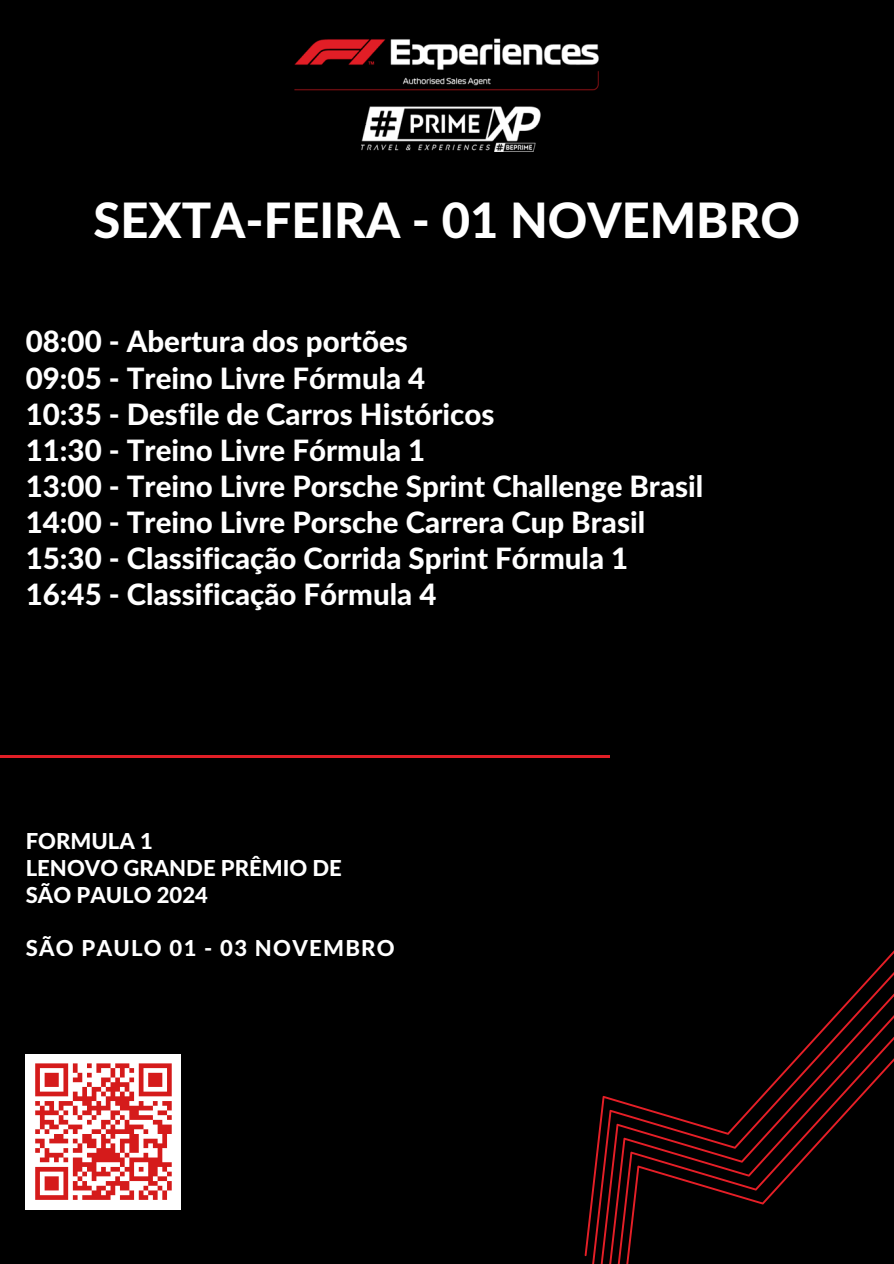
<style>
.page{position:relative;width:894px;height:1264px;background:#fff}
.page>*{position:absolute;margin:0;border:0;box-sizing:border-box;transform-origin:0 0}
.t1{font:800 48.75px "Lato Latin";color:#fff}
.t2{font:800 29.4px/36px "Lato Latin";color:#fff}
.t3{font:800 22.05px "Lato Latin";color:#fff}
.t4{font:800 22.05px "Lato Latin";letter-spacing:.06em;color:#fff}
</style>
<div class="page">
<div style="left:0;top:0;width:893px;height:1263px;background:#000"></div>
<img style="left:294px;top:38px;width:305px;height:113px">
<svg style="left:584px;top:951px;width:309px;height:312px"></svg>
<hr style="left:0;top:755px;width:609px;height:3px;background:#e11e26">
<div style="left:26px;top:1053px;width:155px;height:156px;background:#fff"></div>
<svg style="left:35px;top:1063px;width:137px;height:137px"></svg>
<h1 class="t1" style="left:93px;top:199px;width:707px">SEXTA-FEIRA - 01 NOVEMBRO</h1>
<p class="t2" style="left:26px;top:325px;width:678px">08:00 - Abertura dos portões<br>09:05 - Treino Livre Fórmula 4<br>10:35 - Desfile de Carros Históricos<br>11:30 - Treino Livre Fórmula 1<br>13:00 - Treino Livre Porsche Sprint Challenge Brasil 14:00 - Treino Livre Porsche Carrera Cup Brasil 15:30 - Classificação Corrida Sprint Fórmula 1<br>16:45 - Classificação Fórmula 4</p>
<h2 class="t3" style="left:26px;top:831px;width:128px">FORMULA 1</h2>
<p class="t3" style="left:26px;top:858px;width:317px">LENOVO GRANDE PRÊMIO DE</p>
<p class="t3" style="left:26px;top:885px;width:184px">SÃO PAULO 2024</p>
<p class="t4" style="left:26px;top:937px;width:370px">SÃO PAULO 01 - 03 NOVEMBRO</p>
</div>
